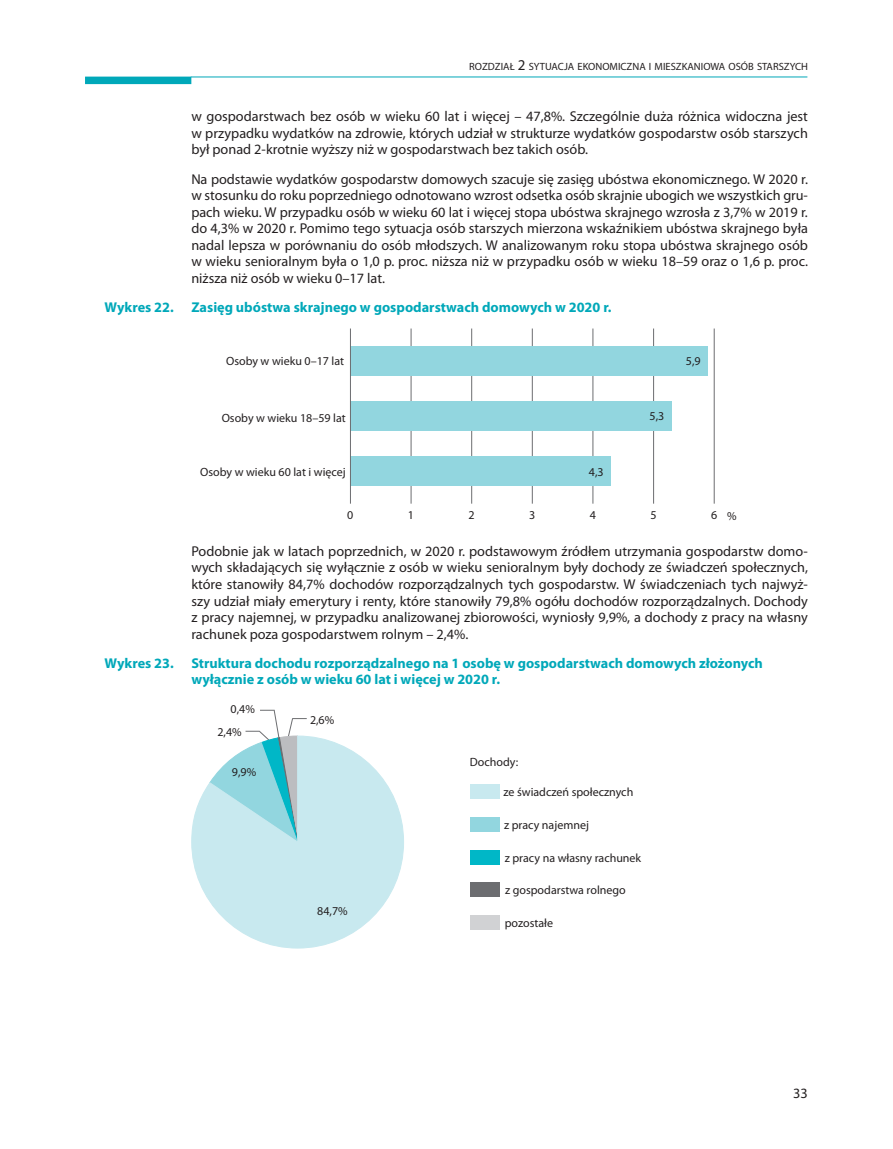
<style>
.page{position:relative;width:893px;height:1149px;background:#fff}
.page>*{position:absolute;margin:0;border:0;box-sizing:border-box;transform-origin:0 0}
.Tekst_podstawowy_3_p{font:14.25px/16.5px "Myriad Pro";color:#231f20;text-align:justify}
.Tyt_PL_wykres{font:700 14.25px "Myriad Pro";color:#00a8b9}
.Tyt_PL{font:700 14.25px "Myriad Pro";color:#00a8b9}
.LegendaPL{font:12px "Myriad Pro";color:#231f20}
.Boczek_wykresPL{font:12px "Myriad Pro";color:#231f20}
.Dane_wykres{font:12px "Myriad Pro";color:#231f20}
.Główka_PL{font:12px "Myriad Pro";color:#231f20}
.t1{font:10.5px "Myriad Pro";color:#231f20}
.s1{font-size:15px}
</style>
<div class="page">
<div style="left:85px;top:77px;width:106px;height:7px;background:#00a8b9"></div>
<hr style="left:191px;top:77px;width:616px;height:1px;background:#00a8b9">
<hr style="left:714px;top:328px;width:1px;height:175px;background:#6c6d70">
<hr style="left:532px;top:328px;width:1px;height:175px;background:#6c6d70">
<hr style="left:411px;top:328px;width:1px;height:175px;background:#6c6d70">
<hr style="left:471px;top:328px;width:1px;height:175px;background:#6c6d70">
<hr style="left:593px;top:328px;width:1px;height:175px;background:#6c6d70">
<hr style="left:653px;top:328px;width:1px;height:175px;background:#6c6d70">
<div style="left:350px;top:345px;width:358px;height:30px;background:#92d6df"></div>
<div style="left:350px;top:401px;width:322px;height:30px;background:#92d6df"></div>
<div style="left:350px;top:456px;width:261px;height:30px;background:#92d6df"></div>
<hr style="left:350px;top:328px;width:1px;height:175px;background:#6c6d70">
<svg style="left:191px;top:736px;width:213px;height:212px"></svg>
<div style="left:470px;top:914px;width:30px;height:15px;background:#d1d2d4"></div>
<div style="left:470px;top:882px;width:30px;height:14px;background:#6c6d70"></div>
<div style="left:470px;top:784px;width:30px;height:15px;background:#c8e9ef"></div>
<div style="left:470px;top:849px;width:30px;height:15px;background:#00b7c7"></div>
<div style="left:470px;top:816px;width:30px;height:15px;background:#92d6df"></div>
<svg style="left:209px;top:709px;width:98px;height:133px"></svg>
<p class="t1" style="left:469px;top:60px;width:340px">ROZDZIAŁ <span class="s1">2</span> SYTUACJA EKONOMICZNA I MIESZKANIOWA OSÓB STARSZYCH</p>
<p class="Tekst_podstawowy_3_p" style="left:191px;top:108px;width:618px">w gospodarstwach bez osób w wieku 60 lat i więcej – 47,8%. Szczególnie duża różnica widoczna jest w przypadku wydatków na zdrowie, których udział w strukturze wydatków gospodarstw osób starszych był ponad 2-krotnie wyższy niż w gospodarstwach bez takich osób.</p>
<p class="Tekst_podstawowy_3_p" style="left:191px;top:170px;width:618px">Na podstawie wydatków gospodarstw domowych szacuje się zasięg ubóstwa ekonomicznego. W 2020 r. w stosunku do roku poprzedniego odnotowano wzrost odsetka osób skrajnie ubogich we wszystkich gru&shy;pach wieku. W przypadku osób w wieku 60 lat i więcej stopa ubóstwa skrajnego wzrosła z 3,7% w 2019 r. do 4,3% w 2020 r. Pomimo tego sytuacja osób starszych mierzona wskaźnikiem ubóstwa skrajnego była nadal lepsza w porównaniu do osób młodszych. W analizowanym roku stopa ubóstwa skrajnego osób w wieku senioralnym była o 1,0 p. proc. niższa niż w przypadku osób w wieku 18–59 oraz o 1,6 p. proc. niższa niż osób w wieku 0–17 lat.</p>
<p class="Tyt_PL_wykres" style="left:105px;top:298px;width:508px">Wykres 22. Zasięg ubóstwa skrajnego w gospodarstwach domowych w 2020 r.</p>
<p class="Boczek_wykresPL" style="left:226px;top:353px;width:119px">Osoby w wieku 0–17 lat</p>
<p class="Główka_PL" style="left:686px;top:353px;width:16px">5,9</p>
<p class="Boczek_wykresPL" style="left:222px;top:410px;width:126px">Osoby w wieku 18–59 lat</p>
<p class="Główka_PL" style="left:649px;top:409px;width:16px">5,3</p>
<p class="Boczek_wykresPL" style="left:200px;top:464px;width:147px">Osoby w wieku 60 lat i więcej</p>
<p class="Główka_PL" style="left:589px;top:464px;width:16px">4,3</p>
<p class="Główka_PL" style="left:347px;top:507px;width:8px">0</p>
<p class="Główka_PL" style="left:650px;top:507px;width:8px">5</p>
<p class="Główka_PL" style="left:408px;top:507px;width:8px">1</p>
<p class="Główka_PL" style="left:468px;top:507px;width:8px">2</p>
<p class="Główka_PL" style="left:529px;top:507px;width:8px">3</p>
<p class="Główka_PL" style="left:590px;top:507px;width:8px">4</p>
<p class="Główka_PL" style="left:711px;top:507px;width:8px">6</p>
<p class="Dane_wykres" style="left:727px;top:508px;width:11px">%</p>
<p class="Tekst_podstawowy_3_p" style="left:191px;top:542px;width:618px">Podobnie jak w latach poprzednich, w 2020 r. podstawowym źródłem utrzymania gospodarstw domo&shy;wych składających się wyłącznie z osób w wieku senioralnym były dochody ze świadczeń społecznych, które stanowiły 84,7% dochodów rozporządzalnych tych gospodarstw. W świadczeniach tych najwyż&shy;szy udział miały emerytury i renty, które stanowiły 79,8% ogółu dochodów rozporządzalnych. Dochody z pracy najemnej, w przypadku analizowanej zbiorowości, wyniosły 9,9%, a dochody z pracy na własny rachunek poza gospodarstwem rolnym – 2,4%.</p>
<p class="Tyt_PL_wykres" style="left:105px;top:653px;width:660px">Wykres 23. Struktura dochodu rozporządzalnego na 1 osobę w gospodarstwach domowych złożonych</p>
<p class="Tyt_PL" style="left:191px;top:670px;width:310px">wyłącznie z osób w wieku 60 lat i więcej w 2020 r.</p>
<p class="Dane_wykres" style="left:310px;top:712px;width:26px">2,6%</p>
<p class="Dane_wykres" style="left:217px;top:724px;width:26px">2,4%</p>
<p class="Dane_wykres" style="left:231px;top:701px;width:26px">0,4%</p>
<p class="Dane_wykres" style="left:232px;top:764px;width:26px">9,9%</p>
<p class="Dane_wykres" style="left:317px;top:903px;width:32px">84,7%</p>
<p class="LegendaPL" style="left:470px;top:754px;width:50px">Dochody:</p>
<p class="LegendaPL" style="left:503px;top:784px;width:131px">ze świadczeń społecznych</p>
<p class="LegendaPL" style="left:504px;top:817px;width:86px">z pracy najemnej</p>
<p class="LegendaPL" style="left:505px;top:850px;width:138px">z pracy na własny rachunek</p>
<p class="LegendaPL" style="left:505px;top:882px;width:122px">z gospodarstwa rolnego</p>
<p class="LegendaPL" style="left:505px;top:914px;width:50px">pozostałe</p>
<p class="Tekst_podstawowy_3_p" style="left:793px;top:1083px;width:16px">33</p>
</div>
